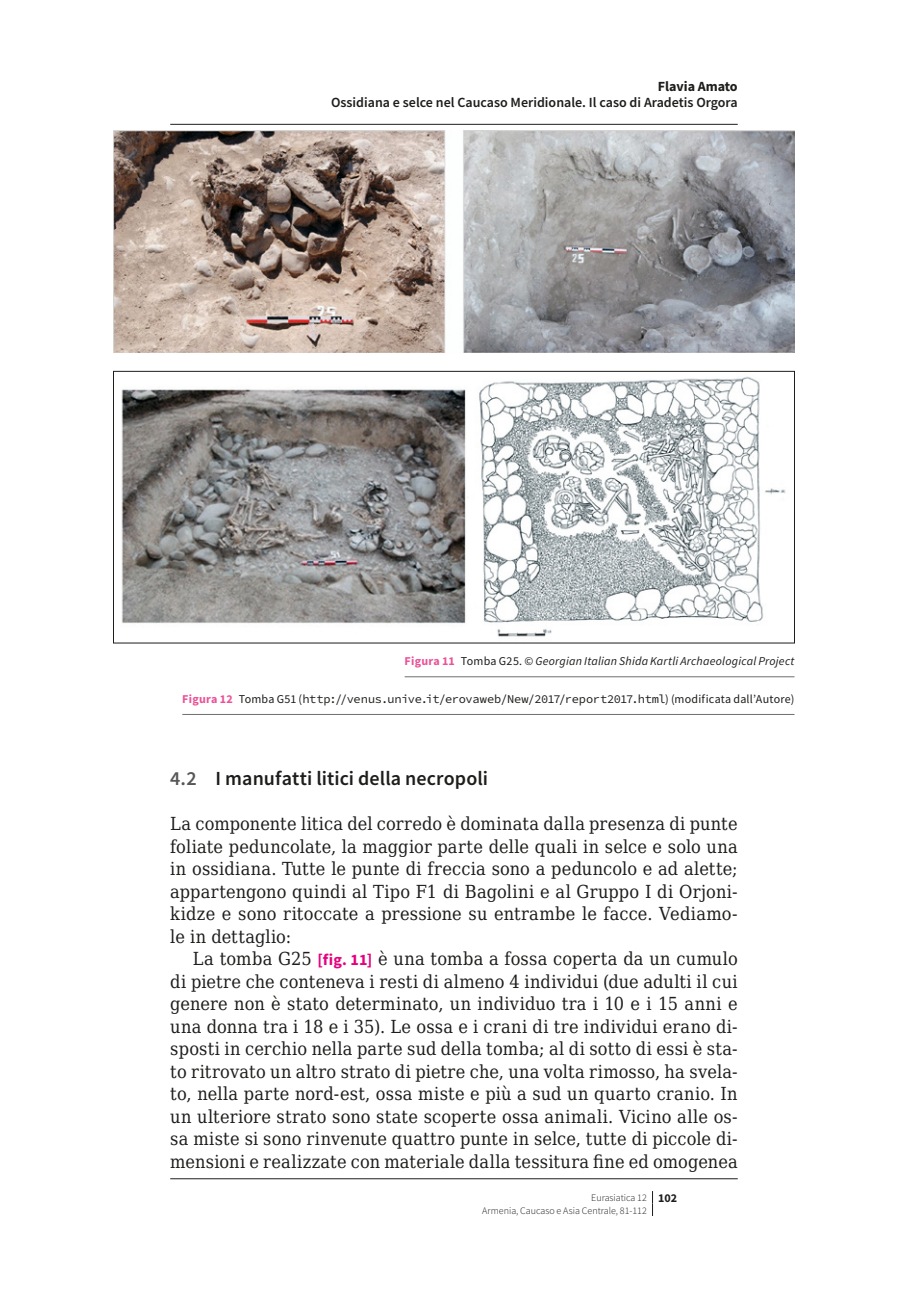
<style>
.page{position:relative;width:908px;height:1304px;background:#fff}
.page>*{position:absolute;margin:0;border:0;box-sizing:border-box;transform-origin:0 0}
.t1{font:600 20px "Source Sans Pro";letter-spacing:.005em;color:#1d1d1b}
.t2{font:18px/22.4px "DejaVu Serif Condensed";letter-spacing:.01em;color:#1d1d1b;text-align:justify}
.t3{font:600 14px "Source Sans Pro";color:#1d1d1b}
.t4{font:700 14px "Source Sans Pro";color:#1d1d1b}
.t5{font:12px "Source Code Pro";letter-spacing:-.02em;color:#1d1d1b}
.t6{font:italic 12px "Source Sans Pro";letter-spacing:.015em;color:#1d1d1b}
.t7{font:300 10px/12.4px "Source Sans Pro";color:#1d1d1b}
.s1{font-weight:700;font-style:normal;color:#ea5297}
.s2{font-style:normal}
.s3{font-family:"Source Sans Pro";font-weight:700;color:#ea5297}
.s4{font-family:"Source Sans Pro"}
.s5{color:#575756}
.s6{font-family:"Source Sans Pro";font-weight:700;font-size:16px;color:#e6007d}
.s7{font-weight:700;font-size:12px}
</style>
<div class="page">
<svg style="left:652px;top:1191px;width:1px;height:25px"></svg>
<hr style="left:404px;top:676px;width:390px;height:1px;background:#706f6f">
<hr style="left:182px;top:714px;width:612px;height:1px;background:#706f6f">
<img style="left:113px;top:130px;width:681px;height:222px">
<img style="left:121px;top:376px;width:665px;height:261px">
<div style="left:113px;top:371px;width:681px;height:272px;border:1px solid #1d1d1b"></div>
<hr style="left:170px;top:124px;width:567px;height:1px;background:#1d1d1b">
<hr style="left:170px;top:1178px;width:567px;height:1px;background:#1d1d1b">
<p class="t4" style="left:657px;top:77px;width:81px">Flavia Amato</p>
<p class="t3" style="left:331px;top:94px;width:408px">Ossidiana e selce nel Caucaso Meridionale. Il caso di Aradetis Orgora</p>
<p class="t6" style="left:404px;top:654px;width:391px"><span class="s1">Figura 11</span> <span class="s2">Tomba G25. ©</span> Georgian Italian Shida Kartli Archaeological Project</p>
<p class="t5" style="left:182px;top:690px;width:613px"><span class="s3">Figura 12</span> <span class="s4">Tomba G51 (</span>http://venus.unive.it/erovaweb/New/2017/report2017.html<span class="s4">) (modificata dall’Autore)</span></p>
<p class="t1" style="left:170px;top:765px;width:319px"><span class="s5">4.2</span> I manufatti litici della necropoli</p>
<p class="t2" style="left:170px;top:812px;width:568px">La componente litica del corredo è dominata dalla presenza di punte foliate peduncolate, la maggior parte delle quali in selce e solo una in ossidiana. Tutte le punte di freccia sono a peduncolo e ad alette; appartengono quindi al Tipo F1 di Bagolini e al Gruppo I di Orjoni&shy;kidze e sono ritoccate a pressione su entrambe le facce. Vediamo&shy;le in dettaglio:</p>
<p class="t2" style="left:170px;top:947px;width:568px;text-indent:23px">La tomba G25 <span class="s6">[fig. 11]</span> è una tomba a fossa coperta da un cumulo di pietre che conteneva i resti di almeno 4 individui (due adulti il cui genere non è stato determinato, un individuo tra i 10 e i 15 anni e una donna tra i 18 e i 35). Le ossa e i crani di tre individui erano di&shy;sposti in cerchio nella parte sud della tomba; al di sotto di essi è sta&shy;to ritrovato un altro strato di pietre che, una volta rimosso, ha svela&shy;to, nella parte nord-est, ossa miste e più a sud un quarto cranio. In un ulteriore strato sono state scoperte ossa animali. Vicino alle os&shy;sa miste si sono rinvenute quattro punte in selce, tutte di piccole di&shy;mensioni e realizzate con materiale dalla tessitura fine ed omogenea</p>
<p class="t7" style="left:482px;top:1191px;width:196px;text-indent:109px">Eurasiatica 12 <span class="s7">102<br></span>Armenia, Caucaso e Asia Centrale, 81-112</p>
</div>
